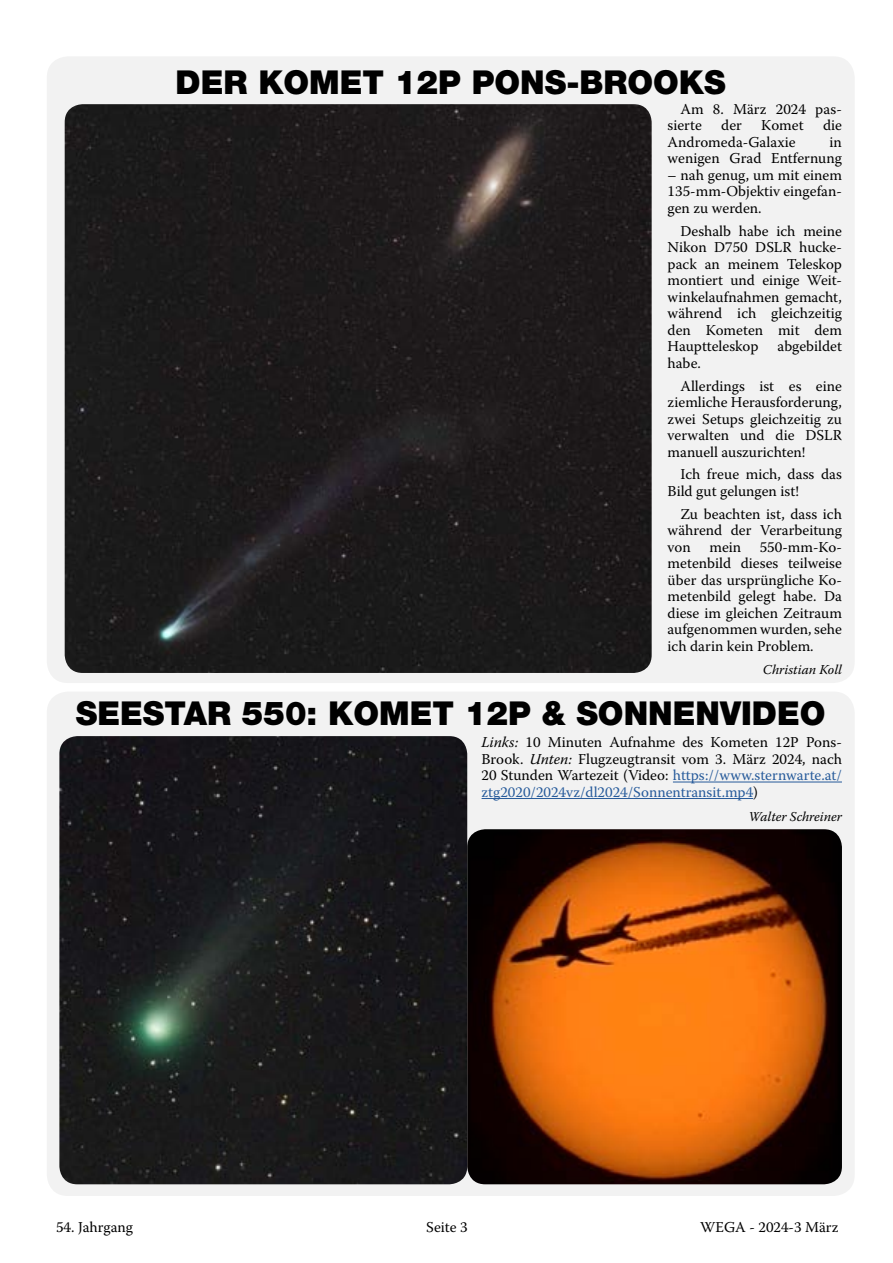
<style>
.page{position:relative;width:893px;height:1263px;background:#fff}
.page>*{position:absolute;margin:0;border:0;box-sizing:border-box;transform-origin:0 0}
.t1{font:900 33px "Helvetica Neue";color:#000}
.t2{font:15px/16.5px "Warnock Pro";color:#000;text-align:justify}
.t3{font:italic 13.5px "Warnock Pro";color:#000}
.s1{font-style:italic}
.s2{color:#275b9b}
</style>
<div class="page">
<div style="left:47px;top:691px;width:808px;height:505px;background:#f2f2f2;border-radius:21px"></div>
<div style="left:47px;top:56px;width:808px;height:627px;background:#f2f2f2;border-radius:21px"></div>
<hr style="left:673px;top:782px;width:169px;height:1px;background:#275b9b">
<hr style="left:482px;top:798px;width:271px;height:1px;background:#275b9b">
<img style="left:65px;top:104px;width:587px;height:569px">
<img style="left:59px;top:736px;width:408px;height:448px">
<img style="left:467px;top:829px;width:375px;height:355px">
<h1 class="t1" style="left:176px;top:63px;width:552px">DER KOMET 12P PONS-BROOKS</h1>
<p class="t2" style="left:668px;top:100px;width:176px;text-indent:13px">Am 8. März 2024 pas&shy;sierte</p>
<p class="t2" style="left:721px;top:117px;width:22px">der</p>
<p class="t2" style="left:761px;top:117px;width:44px">Komet</p>
<p class="t2" style="left:823px;top:117px;width:20px">die</p>
<p class="t2" style="left:668px;top:133px;width:130px">Andromeda-Galaxie</p>
<p class="t2" style="left:668px;top:133px;width:176px;text-align:right">in<br>wenigen Grad Entfernung</p>
<p class="t2" style="left:668px;top:166px;width:176px">– nah genug, um mit einem 135-mm-Objektiv eingefan&shy;gen zu werden.</p>
<p class="t2" style="left:668px;top:222px;width:176px;text-indent:13px">Deshalb habe ich meine Nikon D750 DSLR hucke&shy;pack an meinem Teleskop montiert und einige Weit&shy;winkelaufnahmen gemacht, während ich gleichzeitig den Kometen mit dem Hauptteleskop</p>
<p class="t2" style="left:778px;top:338px;width:66px">abgebildet</p>
<p class="t2" style="left:680px;top:351px;width:163px;line-height:22.8px;text-indent:-13px">habe.<br>Allerdings ist es eine</p>
<p class="t2" style="left:668px;top:394px;width:176px">ziemliche Herausforderung, zwei Setups gleichzeitig zu verwalten und die DSLR manuell auszurichten!</p>
<p class="t2" style="left:668px;top:466px;width:176px;text-indent:13px">Ich freue mich, dass das<br>Bild gut gelungen ist!</p>
<p class="t2" style="left:668px;top:505px;width:176px;text-indent:13px">Zu beachten ist, dass ich während der Verarbeitung von mein 550-mm-Ko&shy;metenbild dieses teilweise über das ursprüngliche Ko&shy;metenbild gelegt habe. Da diese im gleichen Zeitraum aufgenommen wurden, sehe ich darin kein Problem.</p>
<p class="t3" style="left:763px;top:661px;width:81px">Christian Koll</p>
<h1 class="t1" style="left:76px;top:694px;width:751px">SEESTAR 550: KOMET 12P &amp; SONNENVIDEO</h1>
<p class="t2" style="left:482px;top:734px;width:362px"><span class="s1">Links:</span> 10 Minuten Aufnahme des Kometen 12P Pons-Brook. <span class="s1">Unten:</span> Flugzeugtransit vom 3. März 2024, nach 20 Stunden Wartezeit (Video: <span class="s2">https://www.sternwarte.at/ ztg2020/2024vz/dl2024/Sonnentransit.mp4</span>)</p>
<p class="t3" style="left:749px;top:808px;width:95px">Walter Schreiner</p>
<p class="t2" style="left:56px;top:1218px;width:78px">54. Jahrgang</p>
<p class="t2" style="left:426px;top:1218px;width:43px">Seite 3</p>
<p class="t2" style="left:700px;top:1218px;width:140px">WEGA - 2024-3 März</p>
</div>
